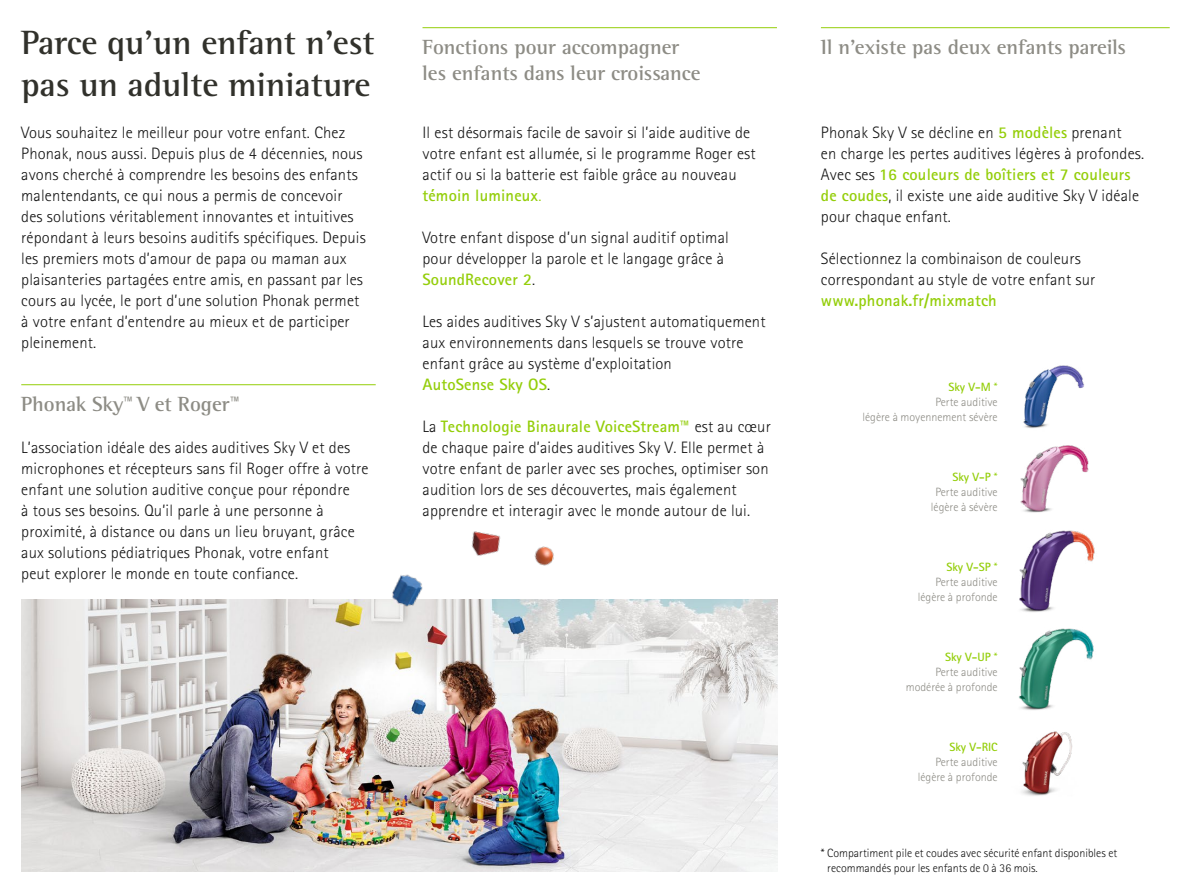
<style>
.page{position:relative;width:1191px;height:893px;background:#fff}
.page>*{position:absolute;margin:0;border:0;box-sizing:border-box;transform-origin:0 0}
.PHO_Headline_24pt_Gr{font:700 34.5px/42px "Rotis Semi Serif Pro";color:#31312b}
.PHO_Subtitle1_14pt_L{font:700 21px/26.2px "Rotis Semi Serif Pro";color:#8d8c85}
.PHO_Bodycopy_11pt_Bl{font:300 16.5px/21px "Rotis Sans Serif Pro";letter-spacing:.01em;color:#141414}
.PHO_Marginalia_8pt_B{font:300 12px/15px "Rotis Sans Serif Pro";color:#8d8c85;text-align:right}
.PHO_Marginalia_8pt_B-2{font:300 12px/15px "Rotis Sans Serif Pro";color:#141414}
.PHO_Marginalia_8pt_B-3{font:700 12px "Rotis Sans Serif Pro";color:#94ce0a}
.s1{font-family:"Rotis Sans Serif Pro";font-weight:300;font-size:16.5px}
.s2{font-weight:700;color:#94ce0a}
.s3{color:#94ce0a}
.s4{font-weight:300}
</style>
<div class="page">
<hr style="left:21px;top:384px;width:355px;height:1px;background:#94ce0a">
<hr style="left:422px;top:27px;width:355px;height:1px;background:#94ce0a">
<hr style="left:821px;top:27px;width:348px;height:1px;background:#94ce0a">
<img style="left:21px;top:600px;width:756px;height:272px">
<img style="left:1024px;top:365px;width:60px;height:52px">
<img style="left:1019px;top:530px;width:76px;height:82px">
<img style="left:1020px;top:417px;width:69px;height:96px">
<img style="left:1019px;top:628px;width:75px;height:82px">
<img style="left:1021px;top:731px;width:52px;height:65px">
<img style="left:369px;top:574px;width:75px;height:54px">
<img style="left:534px;top:546px;width:20px;height:20px">
<img style="left:471px;top:531px;width:30px;height:25px">
<p class="PHO_Headline_24pt_Gr" style="left:21px;top:21px;width:355px">Parce qu’un enfant n’est pas un adulte miniature</p>
<p class="PHO_Bodycopy_11pt_Bl" style="left:21px;top:122px;width:346px">Vous souhaitez le meilleur pour votre enfant. Chez Phonak, nous aussi. Depuis plus de 4 décennies, nous avons cherché à comprendre les besoins des enfants malentendants, ce qui nous a permis de concevoir des solutions véritablement innovantes et intuitives répondant à leurs besoins auditifs spécifiques. Depuis les premiers mots d’amour de papa ou maman aux plaisanteries partagées entre amis, en passant par les cours au lycée, le port d’une solution Phonak permet à votre enfant d’entendre au mieux et de participer pleinement.</p>
<p class="PHO_Subtitle1_14pt_L" style="left:21px;top:391px;width:220px">Phonak Sky<span class="s1">™</span> V et Roger<span class="s1">™</span></p>
<p class="PHO_Bodycopy_11pt_Bl" style="left:21px;top:437px;width:349px">L’association idéale des aides auditives Sky V et des microphones et récepteurs sans fil Roger offre à votre enfant une solution auditive conçue pour répondre<br>à tous ses besoins. Qu’il parle à une personne à proximité, à distance ou dans un lieu bruyant, grâce aux solutions pédiatriques Phonak, votre enfant<br>peut explorer le monde en toute confiance.</p>
<p class="PHO_Subtitle1_14pt_L" style="left:422px;top:34px;width:280px">Fonctions pour accompagner les enfants dans leur croissance</p>
<p class="PHO_Subtitle1_14pt_L" style="left:821px;top:34px;width:307px">Il n’existe pas deux enfants pareils</p>
<p class="PHO_Bodycopy_11pt_Bl" style="left:422px;top:122px;width:335px">Il est désormais facile de savoir si l’aide auditive de votre enfant est allumée, si le programme Roger est actif ou si la batterie est faible grâce au nouveau <span class="s2">témoin lumineux</span><span class="s3">.</span></p>
<p class="PHO_Bodycopy_11pt_Bl" style="left:422px;top:227px;width:308px">Votre enfant dispose d’un signal auditif optimal pour développer la parole et le langage grâce à<br><span class="s2">SoundRecover 2</span>.</p>
<p class="PHO_Bodycopy_11pt_Bl" style="left:422px;top:311px;width:344px">Les aides auditives Sky V s’ajustent automatiquement aux environnements dans lesquels se trouve votre enfant grâce au système d’exploitation<br><span class="s2">AutoSense Sky OS</span>.</p>
<p class="PHO_Bodycopy_11pt_Bl" style="left:422px;top:416px;width:350px">La <span class="s2">Technologie Binaurale VoiceStream™</span> est au cœur de chaque paire d’aides auditives Sky V. Elle permet à votre enfant de parler avec ses proches, optimiser son audition lors de ses découvertes, mais également apprendre et interagir avec le monde autour de lui.</p>
<p class="PHO_Bodycopy_11pt_Bl" style="left:821px;top:122px;width:325px">Phonak Sky V se décline en <span class="s2">5 modèles</span> prenant<br>en charge les pertes auditives légères à profondes.<br>Avec ses <span class="s2">16 couleurs de boîtiers et 7 couleurs de coudes</span>, il existe une aide auditive Sky V idéale pour chaque enfant.</p>
<p class="PHO_Bodycopy_11pt_Bl" style="left:821px;top:248px;width:276px">Sélectionnez la combinaison de couleurs correspondant au style de votre enfant sur <span class="s2">www.phonak.fr/mixmatch</span></p>
<p class="PHO_Marginalia_8pt_B-3" style="left:948px;top:379px;width:51px">Sky V-M <span class="s4">*</span></p>
<p class="PHO_Marginalia_8pt_B" style="left:862px;top:394px;width:137px">Perte auditive<br>légère à moyennement sévère</p>
<p class="PHO_Marginalia_8pt_B-3" style="left:952px;top:469px;width:47px">Sky V-P <span class="s4">*</span></p>
<p class="PHO_Marginalia_8pt_B" style="left:931px;top:484px;width:68px;text-align:center">Perte auditive légère à sévère</p>
<p class="PHO_Marginalia_8pt_B-3" style="left:946px;top:559px;width:53px">Sky V-SP <span class="s4">*</span></p>
<p class="PHO_Marginalia_8pt_B" style="left:917px;top:574px;width:81px">Perte auditive légère à profonde</p>
<p class="PHO_Marginalia_8pt_B-3" style="left:945px;top:649px;width:54px">Sky V-UP <span class="s4">*</span></p>
<p class="PHO_Marginalia_8pt_B" style="left:905px;top:664px;width:93px">Perte auditive modérée à profonde</p>
<p class="PHO_Marginalia_8pt_B-3" style="left:949px;top:739px;width:50px">Sky V-RIC</p>
<p class="PHO_Marginalia_8pt_B" style="left:917px;top:754px;width:81px">Perte auditive légère à profonde</p>
<p class="PHO_Marginalia_8pt_B-2" style="left:827px;top:845px;width:291px;text-indent:-6px">* Compartiment pile et coudes avec sécurité enfant disponibles et recommandés pour les enfants de 0 à 36 mois.</p>
</div>
